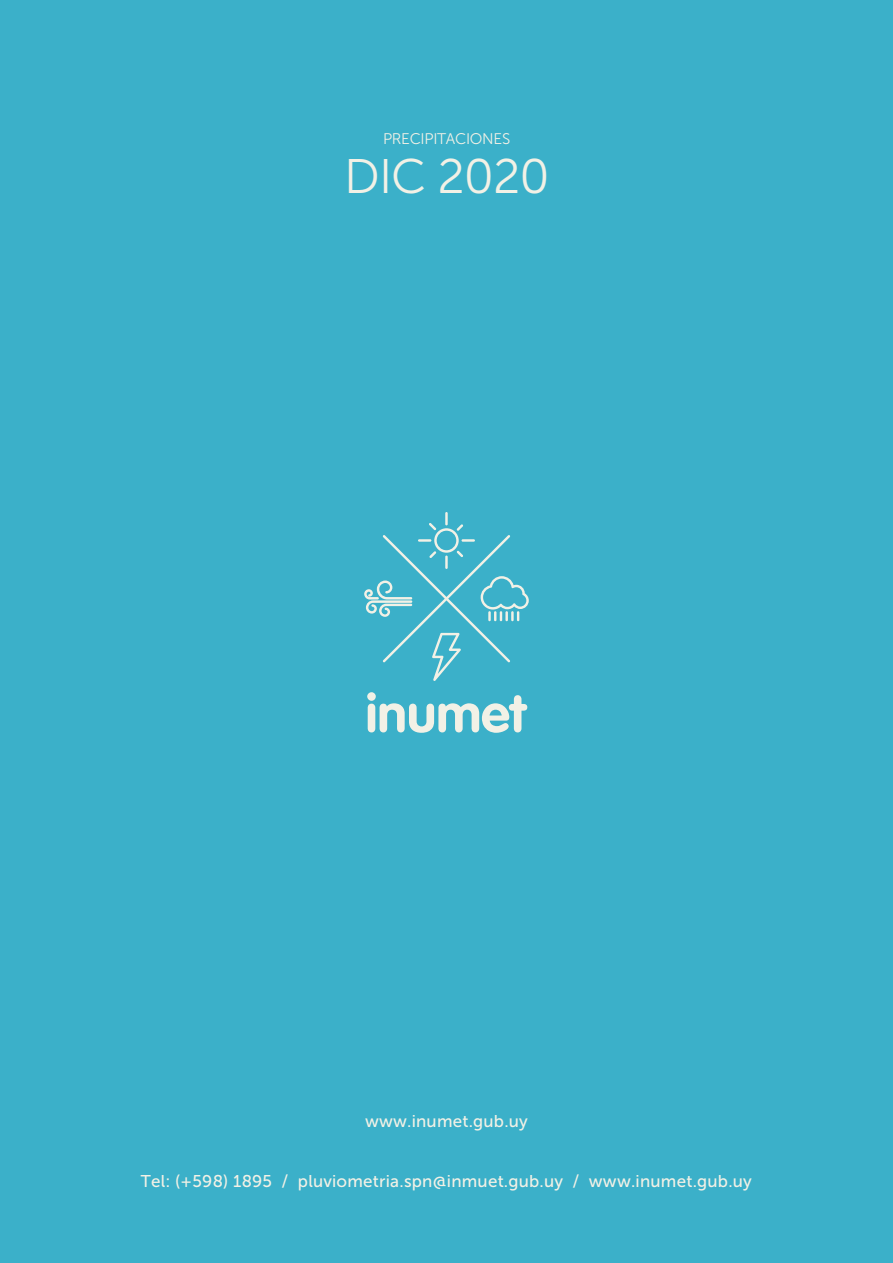
<style>
.page{position:relative;width:893px;height:1263px;background:#3bb0c9}
.page>*{position:absolute;margin:0;border:0;box-sizing:border-box;transform-origin:0 0}
.t1{font:52.95px "VAG Rounded Bold";color:#f2f1e6}
.t2{font:48.45px "Museo Sans 300";letter-spacing:-.02em;color:#f2f1e6}
.t3{font:16.95px "Museo Sans 500";letter-spacing:.015em;color:#f2f1e6}
.t4{font:15.3px "Museo Sans 300";letter-spacing:-.02em;color:#f2f1e6}
</style>
<div class="page">
<svg style="left:364px;top:512px;width:165px;height:169px"></svg>
<p class="t4" style="left:383px;top:130px;width:129px">PRECIPITACIONES</p>
<h2 class="t2" style="left:344px;top:150px;width:207px">DIC 2020</h2>
<h1 class="t1" style="left:366px;top:682px;width:161px">inumet</h1>
<p class="t3" style="left:365px;top:1112px;width:164px">www.inumet.gub.uy</p>
<p class="t3" style="left:141px;top:1172px;width:613px">Tel: (+598) 1895 / pluviometria.spn@inmuet.gub.uy / www.inumet.gub.uy</p>
</div>
